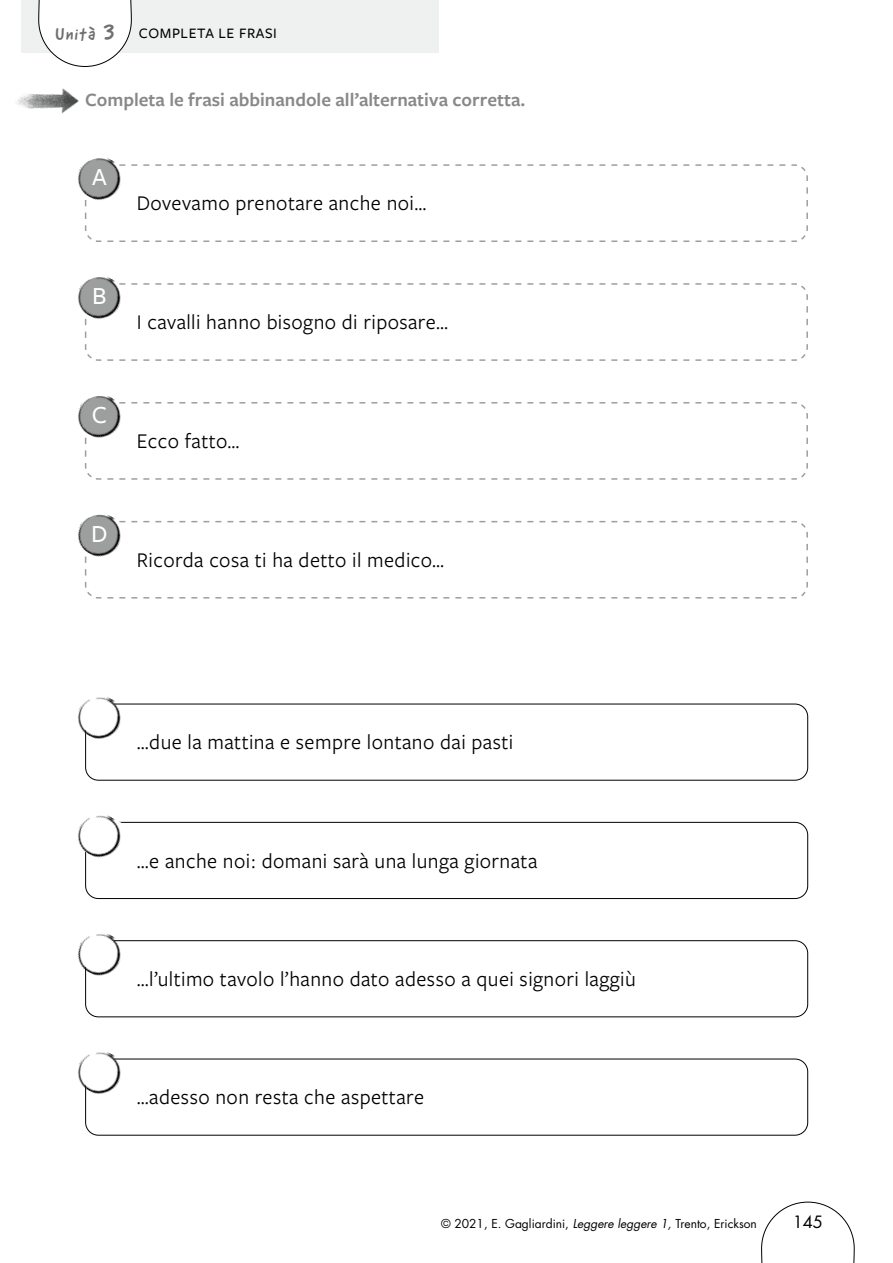
<style>
.page{position:relative;width:893px;height:1263px;background:#fff}
.page>*{position:absolute;margin:0;border:0;box-sizing:border-box;transform-origin:0 0}
.t1{font:500 25.5px "Freight Sans Pro";color:#fff}
.t2{font:21.75px "Freight Sans Pro";letter-spacing:.02em;color:#000}
.t3{font:600 19.5px "Freight Sans Pro";color:#878988}
.t4{font:16.5px "Futura Std";color:#000}
.t5{font:500 15px "Freight Sans Pro";letter-spacing:.04em;color:#000}
.t6{font:12px "Futura Std";color:#000}
.s1{font-family:"Good Dog New";font-weight:400;font-size:17.25px;color:#fff}
.s2{font-family:"Good Dog New";font-weight:400;font-size:23.55px;color:#fff}
.s3{font-style:italic}
</style>
<div class="page">
<svg style="left:761px;top:1202px;width:94px;height:61px"></svg>
<div style="left:21px;top:0;width:418px;height:52px;background:#eff0f0"></div>
<svg style="left:38px;top:0;width:94px;height:67px"></svg>
<img style="left:17px;top:88px;width:61px;height:26px">
<svg style="left:84px;top:164px;width:724px;height:78px"></svg>
<img style="left:78px;top:158px;width:51px;height:49px">
<div style="left:85px;top:704px;width:723px;height:76px;border:1px solid #000;border-radius:13px"></div>
<img style="left:78px;top:697px;width:51px;height:49px">
<svg style="left:84px;top:283px;width:724px;height:78px"></svg>
<img style="left:78px;top:277px;width:51px;height:49px">
<div style="left:85px;top:822px;width:723px;height:77px;border:1px solid #000;border-radius:13px"></div>
<img style="left:78px;top:815px;width:51px;height:50px">
<svg style="left:84px;top:402px;width:724px;height:78px"></svg>
<img style="left:78px;top:396px;width:51px;height:49px">
<div style="left:85px;top:940px;width:723px;height:77px;border:1px solid #000;border-radius:13px"></div>
<img style="left:78px;top:934px;width:51px;height:49px">
<svg style="left:84px;top:521px;width:724px;height:78px"></svg>
<img style="left:78px;top:514px;width:51px;height:50px">
<div style="left:85px;top:1059px;width:723px;height:76px;border:1px solid #000;border-radius:13px"></div>
<img style="left:78px;top:1052px;width:51px;height:49px">
<p class="t5" style="left:55px;top:23px;width:223px"><span class="s1">Unità</span> <span class="s2">3</span> COMPLETA LE FRASI</p>
<p class="t3" style="left:85px;top:87px;width:442px">Completa le frasi abbinandole all’alternativa corretta.</p>
<p class="t1" style="left:92px;top:160px;width:16px">A</p>
<p class="t1" style="left:92px;top:279px;width:16px">B</p>
<p class="t1" style="left:92px;top:398px;width:17px">C</p>
<p class="t1" style="left:91px;top:516px;width:18px">D</p>
<p class="t2" style="left:137px;top:189px;width:291px">Dovevamo prenotare anche noi…</p>
<p class="t2" style="left:137px;top:308px;width:313px">I cavalli hanno bisogno di riposare…</p>
<p class="t2" style="left:137px;top:427px;width:104px">Ecco fatto…</p>
<p class="t2" style="left:137px;top:545px;width:309px">Ricorda cosa ti ha detto il medico…</p>
<p class="t2" style="left:137px;top:728px;width:378px">…due la mattina e sempre lontano dai pasti</p>
<p class="t2" style="left:137px;top:846px;width:402px">…e anche noi: domani sarà una lunga giornata</p>
<p class="t2" style="left:137px;top:964px;width:501px">…l’ultimo tavolo l’hanno dato adesso a quei signori laggiù</p>
<p class="t2" style="left:137px;top:1083px;width:289px">…adesso non resta che aspettare</p>
<p class="t6" style="left:441px;top:1215px;width:317px">© 2021, E. Gagliardini, <span class="s3">Leggere leggere 1,</span> Trento, Erickson</p>
<p class="t4" style="left:793px;top:1211px;width:32px">145</p>
</div>
